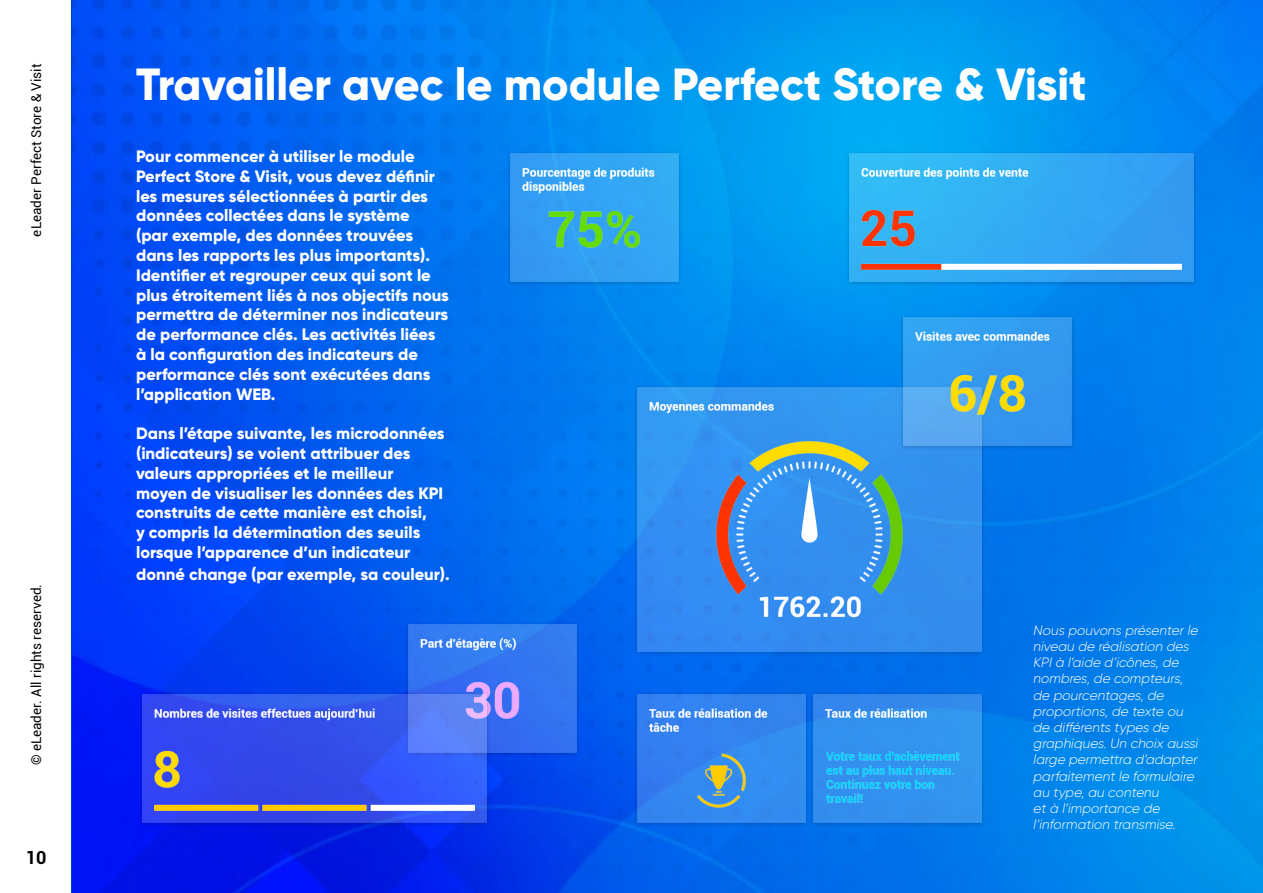
<style>
.page{position:relative;width:1263px;height:893px;background:#fff}
.page>*{position:absolute;margin:0;border:0;box-sizing:border-box;transform-origin:0 0}
.t1{font:800 45px "Gilroy";color:#fff}
.t2{font:700 18px "Roboto";color:#000}
.t3{font:800 16.5px/19.8px "Gilroy";color:#fff}
.t4{font:italic 300 13.5px/16.2px "Gilroy";color:#fff}
.t5{font:13.5px "Roboto";color:#020203}
</style>
<div class="page">
<hr style="left:71px;top:0;width:3px;height:893px;background:#0046ad">
<img style="left:72px;top:0;width:1191px;height:893px">
<img style="left:811px;top:689px;width:176px;height:140px">
<img style="left:631px;top:383px;width:356px;height:276px">
<img style="left:897px;top:313px;width:180px;height:140px">
<img style="left:631px;top:689px;width:180px;height:140px">
<img style="left:505px;top:149px;width:180px;height:140px">
<img style="left:402px;top:619px;width:180px;height:140px">
<img style="left:843px;top:149px;width:356px;height:140px">
<img style="left:136px;top:689px;width:356px;height:140px">
<p class="t5" style="left:27px;top:236px;width:174px;rotate:-90deg">eLeader Perfect Store &amp; Visit</p>
<p class="t5" style="left:27px;top:765px;width:183px;rotate:-90deg">© eLeader. All rights reserved.</p>
<p class="t2" style="left:26px;top:844px;width:22px">10</p>
<h1 class="t1" style="left:136px;top:56px;width:952px">Travailler avec le module Perfect Store &amp; Visit</h1>
<p class="t3" style="left:136px;top:146px;width:314px">Pour commencer à utiliser le module Perfect Store &amp; Visit, vous devez définir les mesures sélectionnées à partir des données collectées dans le système<br>(par exemple, des données trouvées dans les rapports les plus importants).<br>Identifier et regrouper ceux qui sont le plus étroitement liés à nos objectifs nous permettra de déterminer nos indicateurs de performance clés. Les activités liées à la configuration des indicateurs de performance clés sont exécutées dans l’application WEB.</p>
<p class="t3" style="left:136px;top:423px;width:310px">Dans l’étape suivante, les microdonnées (indicateurs) se voient attribuer des valeurs appropriées et le meilleur moyen de visualiser les données des KPI construits de cette manière est choisi,<br>y compris la détermination des seuils lorsque l’apparence d’un indicateur</p>
<p class="t3" style="left:136px;top:564px;width:315px">donné change (par exemple, sa couleur).</p>
<p class="t4" style="left:1033px;top:622px;width:169px">Nous pouvons présenterle niveau de réalisation des<br>KPIà l’aide d’icônes,de nombres,de compteurs, de pourcentages,de proportions,de texte ou de différents types de graphiques.Un choix aussi large permettra d’adapter parfaitementle formulaire au type,au contenu<br>età l’importance de l’information transmise.</p>
</div>
